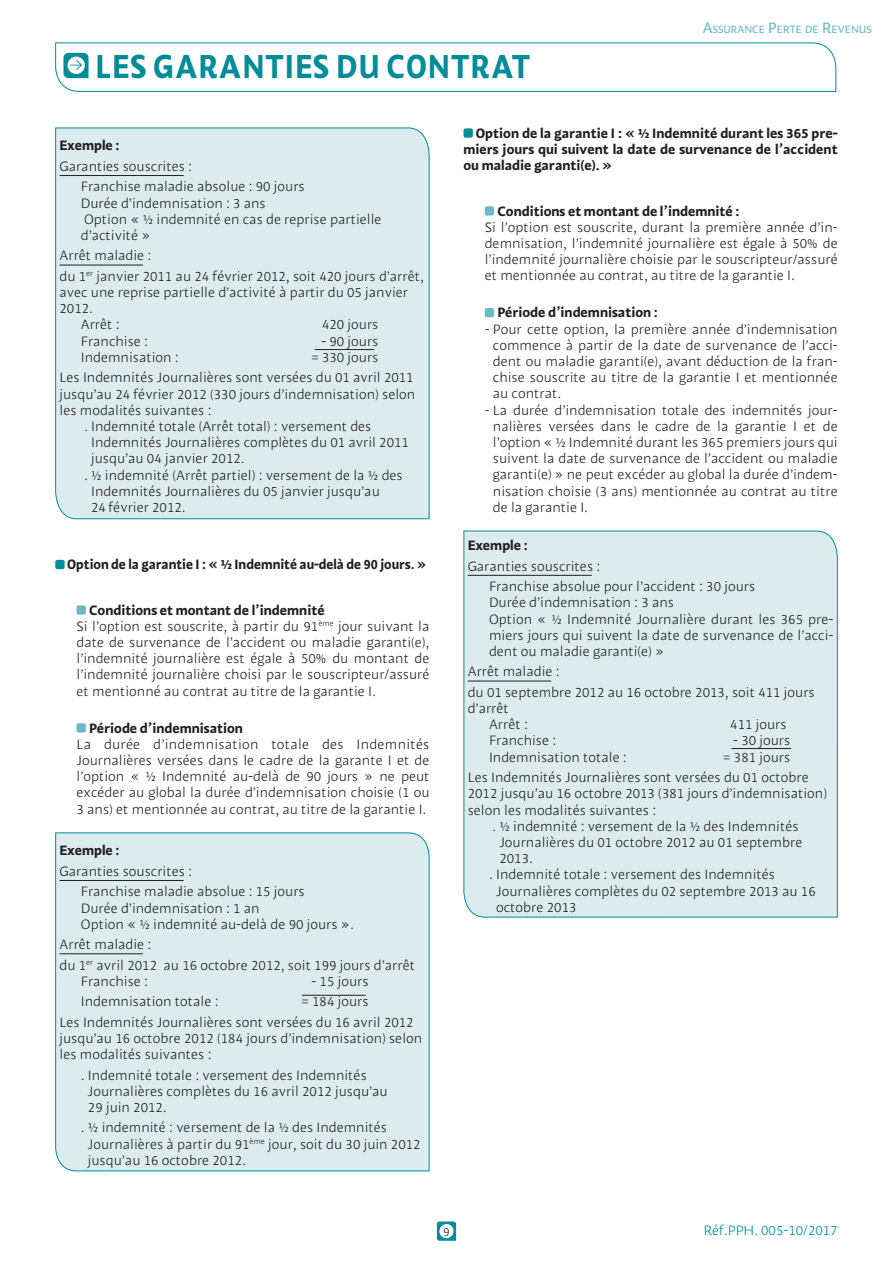
<style>
.page{position:relative;width:893px;height:1263px;background:#fff}
.page>*{position:absolute;margin:0;border:0;box-sizing:border-box;transform-origin:0 0}
.t1{font:33px "MAAF Bold";letter-spacing:.03em;color:#008c99;scale:.9 1}
.t2{font:13.5px/16.2px "MAAF Light";color:#231f20}
.t3{font:13.5px/16.2px "MAAF Bold";color:#231f20;text-align:justify}
.t4{font:13.5px "MAAF Bold";color:#231f20;scale:.96 1}
.t5{font:13.5px "MAAF Light";color:#008c99}
.t6{font:12px "MAAF Light";color:#231f20}
.t7{font:10.5px "MAAF";color:#6ab9c3}
.s1{font-size:15px}
</style>
<div class="page">
<svg style="left:436px;top:1221px;width:21px;height:20px"></svg>
<div style="left:440px;top:1224px;width:13px;height:14px;background:#fff;border-radius:50%"></div>
<div style="left:439px;top:1224px;width:15px;height:14px;border:1px solid #fff;border-radius:50%"></div>
<svg style="left:55px;top:42px;width:782px;height:50px"></svg>
<div style="left:55px;top:127px;width:375px;height:392px;background:#dceced"></div>
<hr style="left:60px;top:175px;width:124px;height:1px;background:#231f20">
<hr style="left:60px;top:265px;width:83px;height:1px;background:#231f20">
<hr style="left:315px;top:349px;width:59px;height:1px;background:#231f20">
<div style="left:55px;top:560px;width:10px;height:9px;background:#008c99;border-radius:2px"></div>
<div style="left:77px;top:605px;width:9px;height:10px;background:#6ab9c3;border-radius:2px"></div>
<div style="left:77px;top:723px;width:9px;height:10px;background:#6ab9c3;border-radius:2px"></div>
<div style="left:55px;top:832px;width:375px;height:340px;background:#dceced"></div>
<hr style="left:60px;top:880px;width:124px;height:1px;background:#231f20">
<hr style="left:60px;top:953px;width:83px;height:1px;background:#231f20">
<hr style="left:302px;top:995px;width:64px;height:1px;background:#231f20">
<div style="left:463px;top:128px;width:10px;height:10px;background:#008c99;border-radius:2px"></div>
<div style="left:485px;top:206px;width:9px;height:10px;background:#6ab9c3;border-radius:2px"></div>
<div style="left:485px;top:308px;width:9px;height:9px;background:#6ab9c3;border-radius:2px"></div>
<div style="left:463px;top:530px;width:375px;height:388px;background:#dceced"></div>
<hr style="left:468px;top:575px;width:124px;height:1px;background:#231f20">
<hr style="left:468px;top:681px;width:83px;height:1px;background:#231f20">
<hr style="left:731px;top:748px;width:60px;height:1px;background:#231f20">
<h1 class="t1" style="left:95px;top:55px;width:485px">LES GARANTIES DU CONTRAT</h1>
<p class="t7" style="left:703px;top:25px;width:170px"><span class="s1">A</span>SSURANCE <span class="s1">P</span>ERTE DE <span class="s1">R</span>EVENUS</p>
<p class="t3" style="left:60px;top:139px;width:62px">Exemple :</p>
<p class="t2" style="left:81px;top:158px;width:226px;line-height:20.4px;text-indent:-21px">Garanties souscrites :<br>Franchise maladie absolue : 90 jours</p>
<p class="t2" style="left:81px;top:196px;width:302px">Durée d’indemnisation : 3 ans<br>Option « ½ indemnité en cas de reprise partielle d’activité »</p>
<p class="t2" style="left:60px;top:247px;width:366px;line-height:20.4px">Arrêt maladie :<br>du 1<sup>er</sup> janvier 2011 au 24 février 2012, soit 420 jours d’arrêt,</p>
<p class="t2" style="left:60px;top:286px;width:350px">avec une reprise partielle d’activité à partir du 05 janvier</p>
<p class="t2" style="left:60px;top:302px;width:35px">2012.</p>
<p class="t2" style="left:81px;top:318px;width:40px">Arrêt :</p>
<p class="t2" style="left:322px;top:318px;width:58px">420 jours</p>
<p class="t2" style="left:81px;top:334px;width:69px">Franchise :</p>
<p class="t2" style="left:321px;top:334px;width:59px">- 90 jours</p>
<p class="t2" style="left:81px;top:351px;width:99px">Indemnisation :</p>
<p class="t2" style="left:60px;top:349px;width:356px;line-height:20.4px;text-indent:252px">= 330 jours<br>Les Indemnités Journalières sont versées du 01 avril 2011</p>
<p class="t2" style="left:60px;top:387px;width:357px">jusqu’au 24 février 2012 (330 jours d’indemnisation) selon</p>
<p class="t2" style="left:60px;top:403px;width:154px">les modalités suivantes :</p>
<p class="t2" style="left:84px;top:420px;width:289px">. Indemnité totale (Arrêt total) : versement des</p>
<p class="t2" style="left:91px;top:436px;width:319px">Indemnités Journalières complètes du 01 avril 2011</p>
<p class="t2" style="left:91px;top:452px;width:155px">jusqu’au 04 janvier 2012.</p>
<p class="t2" style="left:84px;top:468px;width:320px">. ½ indemnité (Arrêt partiel) : versement de la ½ des</p>
<p class="t2" style="left:91px;top:484px;width:290px">Indemnités Journalières du 05 janvier jusqu’au</p>
<p class="t2" style="left:91px;top:501px;width:96px">24 février 2012.</p>
<p class="t4" style="left:67px;top:559px;width:376px">Option de la garantie I : « ½ Indemnité au-delà de 90 jours. »</p>
<p class="t3" style="left:89px;top:603px;width:237px">Conditions et montant de l’indemnité</p>
<p class="t2" style="left:77px;top:620px;width:354px;text-align:justify">Si l’option est souscrite, à partir du 91<sup>ème</sup> jour suivant la date de survenance de l’accident ou maladie garanti(e), l’indemnité journalière est égale à 50% du montant de l’indemnité journalière choisi par le souscripteur/assuré et mentionné au contrat au titre de la garantie I.</p>
<p class="t3" style="left:89px;top:721px;width:155px">Période d’indemnisation</p>
<p class="t2" style="left:77px;top:737px;width:354px;text-align:justify">La durée d’indemnisation totale des Indemnités Journalières versées dans le cadre de la garante I et de l’option « ½ Indemnité au-delà de 90 jours » ne peut excéder au global la durée d’indemnisation choisie (1 ou 3 ans) et mentionnée au contrat, au titre de la garantie I.</p>
<p class="t3" style="left:60px;top:844px;width:62px">Exemple :</p>
<p class="t2" style="left:81px;top:862px;width:226px;line-height:20.4px;text-indent:-21px">Garanties souscrites :<br>Franchise maladie absolue : 15 jours</p>
<p class="t2" style="left:81px;top:901px;width:275px">Durée d’indemnisation : 1 an<br>Option « ½ indemnité au-delà de 90 jours ».</p>
<p class="t2" style="left:60px;top:936px;width:357px;line-height:20.4px">Arrêt maladie :<br>du 1<sup>er</sup> avril 2012 au 16 octobre 2012, soit 199 jours d’arrêt</p>
<p class="t2" style="left:81px;top:974px;width:69px">Franchise :</p>
<p class="t2" style="left:311px;top:974px;width:59px">- 15 jours</p>
<p class="t2" style="left:81px;top:995px;width:139px">Indemnisation totale :</p>
<p class="t2" style="left:60px;top:993px;width:356px;line-height:20.4px;text-indent:242px">= 184 jours<br>Les Indemnités Journalières sont versées du 16 avril 2012</p>
<p class="t2" style="left:60px;top:1032px;width:364px">jusqu’au 16 octobre 2012 (184 jours d’indemnisation) selon les modalités suivantes :</p>
<p class="t2" style="left:88px;top:1068px;width:301px;text-indent:-7px">. Indemnité totale : versement des Indemnités<br>Journalières complètes du 16 avril 2012 jusqu’au<br>29 juin 2012.</p>
<p class="t2" style="left:88px;top:1121px;width:334px;text-indent:-7px">. ½ indemnité : versement de la ½ des Indemnités<br>Journalières à partir du 91<sup>ème</sup> jour, soit du 30 juin 2012 jusqu’au 16 octobre 2012.</p>
<p class="t3" style="left:463px;top:126px;width:376px;text-indent:12px">Option de la garantie I : « ½ Indemnité durant les 365 pre&shy;miers jours qui suivent la date de survenance de l’accident ou maladie garanti(e). »</p>
<p class="t3" style="left:497px;top:204px;width:244px">Conditions et montant de l’indemnité :</p>
<p class="t2" style="left:485px;top:221px;width:354px;text-align:justify">Si l’option est souscrite, durant la première année d’in&shy;demnisation, l’indemnité journalière est égale à 50% de l’indemnité journalière choisie par le souscripteur/assuré et mentionnée au contrat, au titre de la garantie I.</p>
<p class="t3" style="left:497px;top:306px;width:162px">Période d’indemnisation :</p>
<p class="t2" style="left:493px;top:322px;width:346px;text-align:justify;text-indent:-8px">- Pour cette option, la première année d’indemnisation commence à partir de la date de survenance de l’acci&shy;dent ou maladie garanti(e), avant déduction de la fran&shy;chise souscrite au titre de la garantie I et mentionnée au contrat.</p>
<p class="t2" style="left:493px;top:403px;width:346px;text-align:justify;text-indent:-8px">- La durée d’indemnisation totale des indemnités jour&shy;nalières versées dans le cadre de la garantie I et de l’option « ½ Indemnité durant les 365 premiers jours qui suivent la date de survenance de l’accident ou maladie garanti(e) » ne peut excéder au global la durée d’indem&shy;nisation choisie (3 ans) mentionnée au contrat au titre de la garantie I.</p>
<p class="t3" style="left:468px;top:539px;width:62px">Exemple :</p>
<p class="t2" style="left:489px;top:557px;width:268px;line-height:20.4px;text-indent:-21px">Garanties souscrites :<br>Franchise absolue pour l’accident : 30 jours</p>
<p class="t2" style="left:489px;top:596px;width:346px">Durée d’indemnisation : 3 ans<br>Option « ½ Indemnité Journalière durant les 365 pre&shy;miers jours qui suivent la date de survenance de l’acci&shy;dent ou maladie garanti(e) »</p>
<p class="t2" style="left:468px;top:663px;width:348px;line-height:20.4px">Arrêt maladie :<br>du 01 septembre 2012 au 16 octobre 2013, soit 411 jours</p>
<p class="t2" style="left:489px;top:702px;width:40px;text-indent:-21px">d’arrêt<br>Arrêt :</p>
<p class="t2" style="left:730px;top:718px;width:58px">411 jours</p>
<p class="t2" style="left:489px;top:734px;width:69px">Franchise :</p>
<p class="t2" style="left:733px;top:734px;width:59px">- 30 jours</p>
<p class="t2" style="left:489px;top:750px;width:139px">Indemnisation totale :</p>
<p class="t2" style="left:468px;top:748px;width:343px;line-height:20.4px;text-indent:255px">= 381 jours<br>Les Indemnités Journalières sont versées du 01 octobre</p>
<p class="t2" style="left:468px;top:787px;width:361px">2012 jusqu’au 16 octobre 2013 (381 jours d’indemnisation)</p>
<p class="t2" style="left:468px;top:803px;width:190px">selon les modalités suivantes :</p>
<p class="t2" style="left:492px;top:819px;width:308px">. ½ indemnité : versement de la ½ des Indemnités</p>
<p class="t2" style="left:499px;top:836px;width:304px">Journalières du 01 octobre 2012 au 01 septembre</p>
<p class="t2" style="left:499px;top:852px;width:35px">2013.</p>
<p class="t2" style="left:489px;top:868px;width:288px">. Indemnité totale : versement des Indemnités</p>
<p class="t2" style="left:496px;top:884px;width:321px">Journalières complètes du 02 septembre 2013 au 16</p>
<p class="t2" style="left:496px;top:900px;width:82px">octobre 2013</p>
<p class="t6" style="left:443px;top:1227px;width:8px">9</p>
<p class="t5" style="left:704px;top:1225px;width:135px">Réf.PPH. 005-10/2017</p>
</div>
